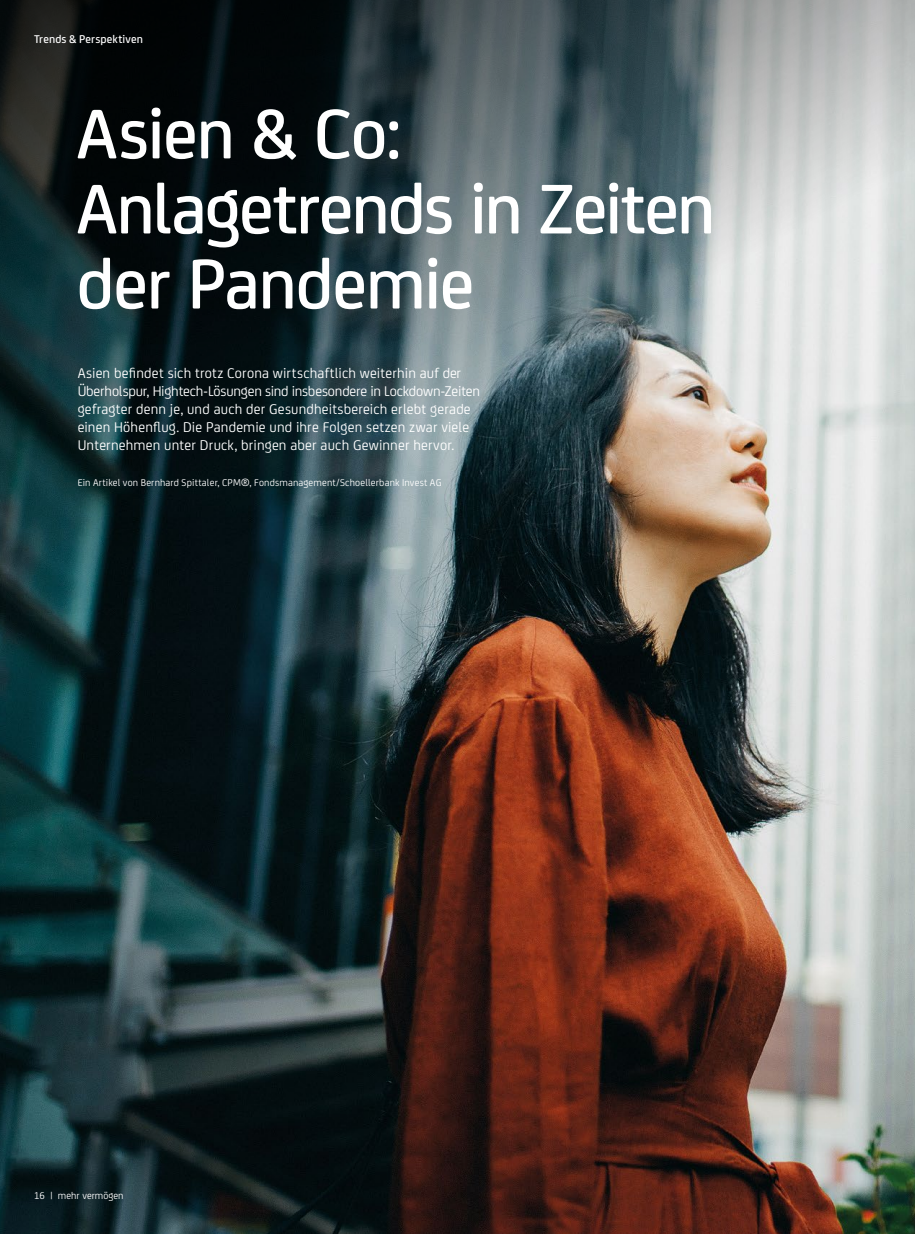
<style>
.page{position:relative;width:915px;height:1234px;background:#fff}
.page>*{position:absolute;margin:0;border:0;box-sizing:border-box;transform-origin:0 0}
.t1{font:500 75px/75px "Uni Credit";letter-spacing:-.02em;color:#fff}
.t2{font:15px/18px "Uni Credit";letter-spacing:.01em;color:#fff}
.t3{font:500 12px "Uni Credit";letter-spacing:.01em;color:#fff}
.t4{font:10.5px "Uni Credit";letter-spacing:.015em;color:#fff}
</style>
<div class="page">
<img style="left:0;top:612px;width:914px;height:621px">
<svg style="left:0;top:0;width:914px;height:612px;background:#556163"></svg>
<p class="t3" style="left:34px;top:30px;width:110px">Trends &amp; Perspektiven</p>
<h1 class="t1" style="left:77px;top:91px;width:640px">Asien &amp; Co:<br>Anlagetrends in Zeiten der Pandemie</h1>
<p class="t2" style="left:78px;top:363px;width:404px">Asien befindet sich trotz Corona wirtschaftlich weiterhin auf der Überholspur, Hightech-Lösungen sind insbesondere in Lockdown-Zeiten gefragter denn je, und auch der Gesundheitsbereich erlebt gerade einen Höhenflug. Die Pandemie und ihre Folgen setzen zwar viele Unternehmen unter Druck, bringen aber auch Gewinner hervor.</p>
<p class="t4" style="left:78px;top:475px;width:365px">Ein Artikel von Bernhard Spittaler, CPM®, Fondsmanagement/Schoellerbank Invest AG</p>
<p class="t4" style="left:34px;top:1187px;width:91px">16 | mehr vermögen</p>
</div>
